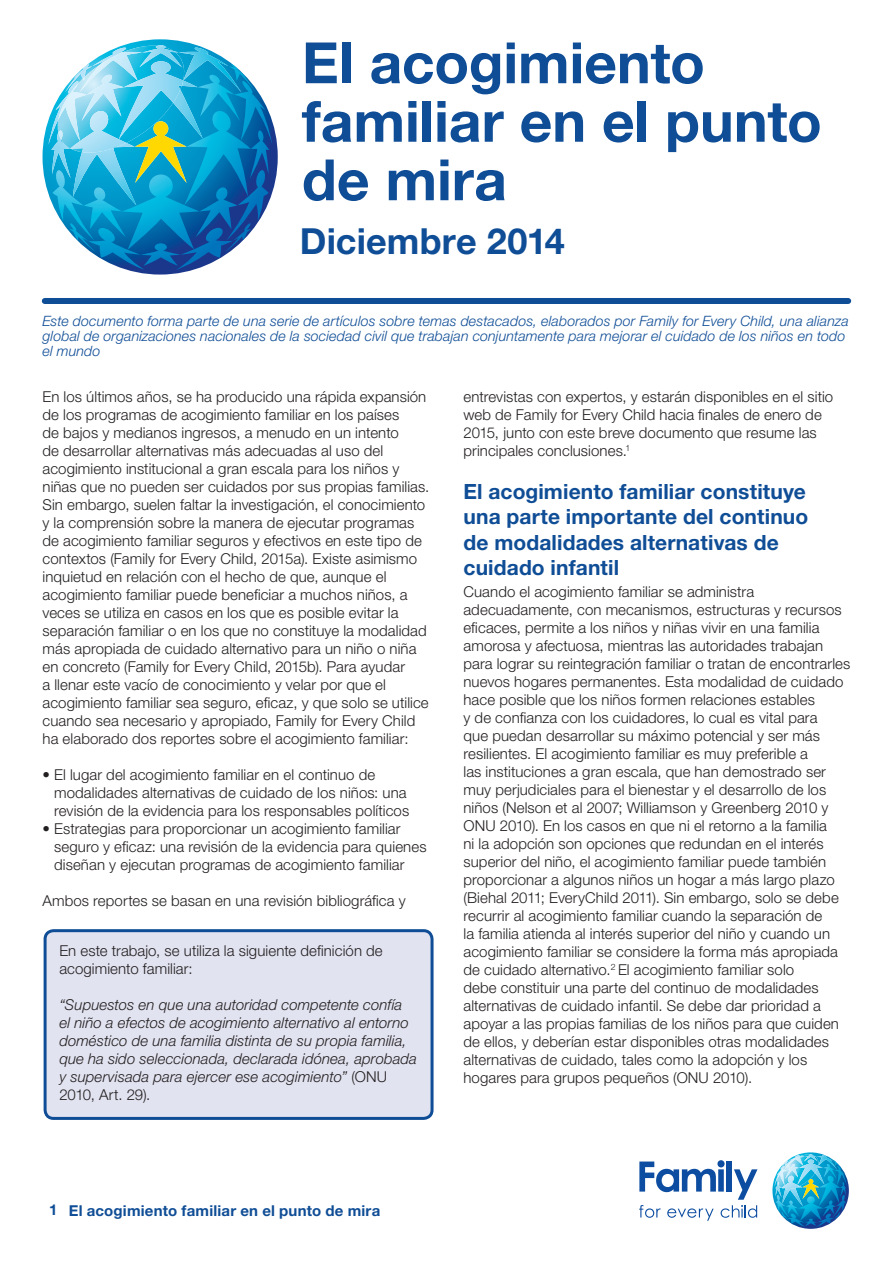
<style>
.page{position:relative;width:893px;height:1263px;background:#fff}
.page>*{position:absolute;margin:0;border:0;box-sizing:border-box;transform-origin:0 0}
.Headings{font:700 57px/58.5px "Helvetica Neue LT Std";color:#0f4d96}
.t1{font:700 36px "Helvetica Neue LT Std";letter-spacing:.005em;color:#0f4d96}
.subtitle_1{font:700 21px/25.2px "Helvetica Neue LT Std";letter-spacing:.005em;color:#0f4d96}
.body_text{font:300 15px/18px "Helvetica Neue LT Std";letter-spacing:.005em;color:#231f20}
.body_text-2{font:italic 300 15px/18px "Helvetica Neue LT Std";letter-spacing:.005em;color:#231f20}
.t2{font:700 15px "Helvetica Neue LT Std";letter-spacing:.015em;color:#0f4d96}
.t3{font:italic 300 14.25px/15px "Helvetica Neue LT Std";letter-spacing:.01em;color:#0f4d96}
.s1{font-style:normal}
</style>
<div class="page">
<svg style="left:772px;top:1152px;width:77px;height:77px"></svg>
<img style="left:781px;top:1176px;width:19px;height:13px">
<svg style="left:639px;top:1160px;width:118px;height:61px"></svg>
<svg style="left:43px;top:39px;width:235px;height:236px"></svg>
<svg style="left:49px;top:45px;width:223px;height:225px"></svg>
<img style="left:70px;top:111px;width:56px;height:42px">
<div style="left:45px;top:298px;width:803px;height:6px;background:#0f4d96"></div>
<div style="left:45px;top:931px;width:387px;height:187px;background:#e1e3f0;border-radius:9px"></div>
<div style="left:44px;top:929px;width:390px;height:191px;border:3px solid #0f4d96;border-radius:9px"></div>
<p class="Headings" style="left:302px;top:32px;width:521px">El acogimiento familiar en el punto de mira</p>
<p class="t1" style="left:300px;top:219px;width:267px">Diciembre 2014</p>
<p class="t3" style="left:43px;top:313px;width:808px">Este documento forma parte de una serie de artículos sobre temas destacados, elaborados por Family for Every Child, una alianza global de organizaciones nacionales de la sociedad civil que trabajan conjuntamente para mejorar el cuidado de los niños en todo el mundo</p>
<p class="body_text" style="left:43px;top:387px;width:388px">En los últimos años, se ha producido una rápida expansión de los programas de acogimiento familiar en los países<br>de bajos y medianos ingresos, a menudo en un intento<br>de desarrollar alternativas más adecuadas al uso del acogimiento institucional a gran escala para los niños y niñas que no pueden ser cuidados por sus propias familias.<br>Sin embargo, suelen faltar la investigación, el conocimiento y la comprensión sobre la manera de ejecutar programas de acogimiento familiar seguros y efectivos en este tipo de contextos (Family for Every Child, 2015a). Existe asimismo inquietud en relación con el hecho de que, aunque el acogimiento familiar puede beneficiar a muchos niños, a veces se utiliza en casos en los que es posible evitar la separación familiar o en los que no constituye la modalidad más apropiada de cuidado alternativo para un niño o niña en concreto (Family for Every Child, 2015b). Para ayudar<br>a llenar este vacío de conocimiento y velar por que el acogimiento familiar sea seguro, eficaz, y que solo se utilice cuando sea necesario y apropiado, Family for Every Child ha elaborado dos reportes sobre el acogimiento familiar:</p>
<p class="body_text" style="left:54px;top:765px;width:356px;text-indent:-12px">• El lugar del acogimiento familiar en el continuo de modalidades alternativas de cuidado de los niños: una revisión de la evidencia para los responsables políticos</p>
<p class="body_text" style="left:54px;top:819px;width:374px;text-indent:-12px">• Estrategias para proporcionar un acogimiento familiar seguro y eficaz: una revisión de la evidencia para quienes diseñan y ejecutan programas de acogimiento familiar</p>
<p class="body_text" style="left:43px;top:891px;width:365px">Ambos reportes se basan en una revisión bibliográfica y</p>
<p class="body_text" style="left:59px;top:941px;width:325px">En este trabajo, se utiliza la siguiente definición de acogimiento familiar:</p>
<p class="body_text-2" style="left:59px;top:995px;width:359px">“Supuestos en que una autoridad competente confía<br>el niño a efectos de acogimiento alternativo al entorno doméstico de una familia distinta de su propia familia, que ha sido seleccionada, declarada idónea, aprobada y supervisada para ejercer ese acogimiento” <span class="s1">(ONU 2010, Art. 29).</span></p>
<p class="body_text" style="left:463px;top:387px;width:371px">entrevistas con expertos, y estarán disponibles en el sitio web de Family for Every Child hacia finales de enero de 2015, junto con este breve documento que resume las principales conclusiones.<sup>1</sup></p>
<p class="subtitle_1" style="left:463px;top:479px;width:346px">El acogimiento familiar constituye una parte importante del continuo de modalidades alternativas de cuidado infantil</p>
<p class="body_text" style="left:463px;top:582px;width:388px">Cuando el acogimiento familiar se administra adecuadamente, con mecanismos, estructuras y recursos eficaces, permite a los niños y niñas vivir en una familia amorosa y afectuosa, mientras las autoridades trabajan para lograr su reintegración familiar o tratan de encontrarles nuevos hogares permanentes. Esta modalidad de cuidado hace posible que los niños formen relaciones estables<br>y de confianza con los cuidadores, lo cual es vital para<br>que puedan desarrollar su máximo potencial y ser más resilientes. El acogimiento familiar es muy preferible a<br>las instituciones a gran escala, que han demostrado ser muy perjudiciales para el bienestar y el desarrollo de los niños (Nelson et al 2007; Williamson y Greenberg 2010 y ONU 2010). En los casos en que ni el retorno a la familia<br>ni la adopción son opciones que redundan en el interés superior del niño, el acogimiento familiar puede también proporcionar a algunos niños un hogar a más largo plazo (Biehal 2011; EveryChild 2011). Sin embargo, solo se debe recurrir al acogimiento familiar cuando la separación de<br>la familia atienda al interés superior del niño y cuando un acogimiento familiar se considere la forma más apropiada de cuidado alternativo.<sup>2</sup> El acogimiento familiar solo<br>debe constituir una parte del continuo de modalidades alternativas de cuidado infantil. Se debe dar prioridad a apoyar a las propias familias de los niños para que cuiden de ellos, y deberían estar disponibles otras modalidades alternativas de cuidado, tales como la adopción y los hogares para grupos pequeños (ONU 2010).</p>
<p class="t2" style="left:49px;top:1201px;width:333px">1 El acogimiento familiar en el punto de mira</p>
</div>
